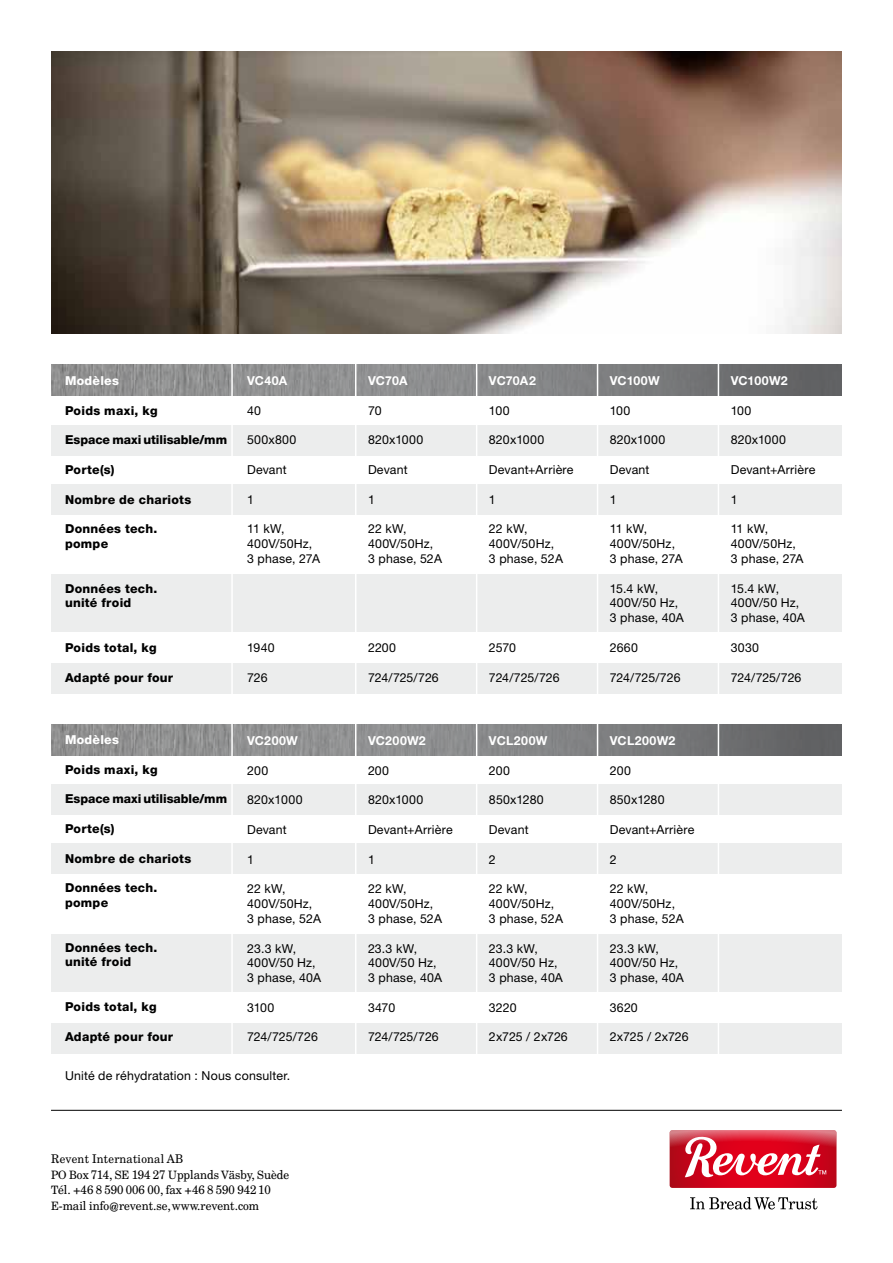
<style>
.page{position:relative;width:893px;height:1263px;background:#fff}
.page>*{position:absolute;margin:0;border:0;box-sizing:border-box;transform-origin:0 0}
.t1{font:12.3px/14.9px "Helvetica Neue LT Std";letter-spacing:.015em;color:#000}
.t2{font:800 12.3px/14.9px "Helvetica Neue LT Std";letter-spacing:.02em;color:#000}
.t3{font:12.3px/15.5px "New Century Schoolbook JVD";color:#000}
.t4{font:12.3px "Helvetica Neue LT Std";letter-spacing:-.005em;color:#000}
.t5{font:700 12.3px "Helvetica Neue LT Std";letter-spacing:.02em;color:#fff}
.t6{font:800 12.3px "Helvetica Neue LT Std";color:#000}
.t7{font:800 12.3px "Helvetica Neue LT Std";letter-spacing:.02em;color:#fff}
.t8{font:12px "New Century Schoolbook JVD";letter-spacing:.02em;color:#000}
.s1{font-size:11.55px}
</style>
<div class="page">
<hr style="left:51px;top:1110px;width:791px;height:1px;background:#000">
<svg style="left:670px;top:1130px;width:166px;height:58px;background:#dc3f51"></svg>
<svg style="left:690px;top:1197px;width:127px;height:12px"></svg>
<div style="left:51px;top:784px;width:791px;height:31px;background:#eceded"></div>
<div style="left:51px;top:843px;width:791px;height:31px;background:#eceded"></div>
<div style="left:51px;top:1023px;width:791px;height:30px;background:#eceded"></div>
<div style="left:51px;top:934px;width:791px;height:57px;background:#eceded"></div>
<svg style="left:51px;top:364px;width:791px;height:31px;background:#848486"></svg>
<svg style="left:51px;top:724px;width:791px;height:31px;background:#848486"></svg>
<div style="left:51px;top:425px;width:791px;height:31px;background:#eceded"></div>
<div style="left:51px;top:484px;width:791px;height:31px;background:#eceded"></div>
<div style="left:51px;top:663px;width:791px;height:31px;background:#eceded"></div>
<div style="left:51px;top:575px;width:791px;height:57px;background:#eceded"></div>
<hr style="left:231px;top:355px;width:2px;height:704px;background:#fff">
<hr style="left:355px;top:351px;width:1px;height:712px;background:#fff">
<hr style="left:476px;top:351px;width:1px;height:712px;background:#fff">
<hr style="left:597px;top:351px;width:1px;height:712px;background:#fff">
<hr style="left:718px;top:351px;width:1px;height:712px;background:#fff">
<img style="left:51px;top:51px;width:791px;height:282px">
<p class="t7" style="left:65px;top:373px;width:55px">Modèles</p>
<p class="t2" style="left:65px;top:403px;width:94px">Poids maxi, kg</p>
<p class="t6" style="left:65px;top:433px;width:164px">Espace maxi utilisable/mm</p>
<p class="t2" style="left:65px;top:462px;width:51px">Porte(s)</p>
<p class="t2" style="left:65px;top:492px;width:128px">Nombre de chariots</p>
<p class="t2" style="left:65px;top:521px;width:94px">Données tech. pompe</p>
<p class="t2" style="left:65px;top:581px;width:94px">Données tech. unité froid</p>
<p class="t2" style="left:65px;top:640px;width:93px">Poids total, kg</p>
<p class="t2" style="left:65px;top:670px;width:110px">Adapté pour four</p>
<p class="t5" style="left:247px;top:373px;width:42px">VC40A</p>
<p class="t1" style="left:247px;top:403px;width:15px">40</p>
<p class="t1" style="left:247px;top:432px;width:51px">500x800</p>
<p class="t1" style="left:247px;top:462px;width:41px">Devant</p>
<p class="t1" style="left:247px;top:492px;width:8px">1</p>
<p class="t1" style="left:247px;top:521px;width:74px">11 kW,<br>400V/50Hz,<br>3 phase, 27A</p>
<p class="t1" style="left:247px;top:640px;width:29px">1940</p>
<p class="t1" style="left:247px;top:669px;width:22px">726</p>
<p class="t7" style="left:65px;top:732px;width:55px">Modèles</p>
<p class="t2" style="left:65px;top:762px;width:94px">Poids maxi, kg</p>
<p class="t6" style="left:65px;top:792px;width:164px">Espace maxi utilisable/mm</p>
<p class="t2" style="left:65px;top:821px;width:51px">Porte(s)</p>
<p class="t2" style="left:65px;top:851px;width:128px">Nombre de chariots</p>
<p class="t2" style="left:65px;top:880px;width:94px">Données tech. pompe</p>
<p class="t2" style="left:65px;top:940px;width:94px">Données tech. unité froid</p>
<p class="t2" style="left:65px;top:999px;width:93px">Poids total, kg</p>
<p class="t2" style="left:65px;top:1029px;width:110px">Adapté pour four</p>
<p class="t5" style="left:247px;top:733px;width:52px">VC200W</p>
<p class="t1" style="left:247px;top:763px;width:23px">200</p>
<p class="t1" style="left:247px;top:792px;width:57px">820x1000</p>
<p class="t1" style="left:247px;top:822px;width:41px">Devant</p>
<p class="t1" style="left:247px;top:852px;width:8px">1</p>
<p class="t1" style="left:247px;top:881px;width:76px">22 kW,<br>400V/50Hz,<br>3 phase, 52A</p>
<p class="t1" style="left:247px;top:940px;width:76px">23.3 kW,<br>400V/50 Hz,<br>3 phase, 40A</p>
<p class="t1" style="left:247px;top:1000px;width:29px">3100</p>
<p class="t4" style="left:247px;top:1030px;width:72px">724/725/726</p>
<p class="t1" style="left:65px;top:1068px;width:227px">Unité de réhydratation : Nous consulter.</p>
<p class="t8" style="left:51px;top:1152px;width:134px">Revent International AB</p>
<p class="t3" style="left:51px;top:1166px;width:240px"><span class="s1">PO B</span>ox 714, <span class="s1">SE</span> 194 27 <span class="s1">U</span>pplands <span class="s1">V</span>äsby, <span class="s1">S</span>uède<br><span class="s1">T</span>él. +46 8 590 006 00, fax +46 8 590 942 10<br><span class="s1">E</span>-mail info@revent.se, www.revent.com</p>
<p class="t5" style="left:368px;top:373px;width:41px">VC70A</p>
<p class="t1" style="left:368px;top:403px;width:15px">70</p>
<p class="t1" style="left:368px;top:432px;width:57px">820x1000</p>
<p class="t1" style="left:368px;top:462px;width:41px">Devant</p>
<p class="t1" style="left:368px;top:492px;width:8px">1</p>
<p class="t1" style="left:368px;top:521px;width:76px">22 kW,<br>400V/50Hz,<br>3 phase, 52A</p>
<p class="t1" style="left:368px;top:640px;width:30px">2200</p>
<p class="t4" style="left:368px;top:670px;width:72px">724/725/726</p>
<p class="t5" style="left:368px;top:733px;width:59px">VC200W2</p>
<p class="t1" style="left:368px;top:763px;width:23px">200</p>
<p class="t1" style="left:368px;top:792px;width:57px">820x1000</p>
<p class="t1" style="left:368px;top:822px;width:86px">Devant+Arrière</p>
<p class="t1" style="left:368px;top:852px;width:8px">1</p>
<p class="t1" style="left:368px;top:881px;width:76px">22 kW,<br>400V/50Hz,<br>3 phase, 52A</p>
<p class="t1" style="left:368px;top:940px;width:76px">23.3 kW,<br>400V/50 Hz,<br>3 phase, 40A</p>
<p class="t1" style="left:368px;top:1000px;width:29px">3470</p>
<p class="t4" style="left:368px;top:1030px;width:72px">724/725/726</p>
<p class="t5" style="left:489px;top:373px;width:49px">VC70A2</p>
<p class="t1" style="left:489px;top:403px;width:22px">100</p>
<p class="t1" style="left:489px;top:432px;width:57px">820x1000</p>
<p class="t1" style="left:489px;top:462px;width:86px">Devant+Arrière</p>
<p class="t1" style="left:489px;top:492px;width:8px">1</p>
<p class="t1" style="left:489px;top:521px;width:76px">22 kW,<br>400V/50Hz,<br>3 phase, 52A</p>
<p class="t1" style="left:489px;top:640px;width:29px">2570</p>
<p class="t4" style="left:489px;top:670px;width:72px">724/725/726</p>
<p class="t5" style="left:489px;top:733px;width:60px">VCL200W</p>
<p class="t1" style="left:489px;top:763px;width:23px">200</p>
<p class="t1" style="left:489px;top:792px;width:56px">850x1280</p>
<p class="t1" style="left:489px;top:822px;width:41px">Devant</p>
<p class="t1" style="left:489px;top:852px;width:8px">2</p>
<p class="t1" style="left:489px;top:881px;width:76px">22 kW,<br>400V/50Hz,<br>3 phase, 52A</p>
<p class="t1" style="left:489px;top:940px;width:76px">23.3 kW,<br>400V/50 Hz,<br>3 phase, 40A</p>
<p class="t1" style="left:489px;top:1000px;width:29px">3220</p>
<p class="t4" style="left:489px;top:1030px;width:80px">2x725 / 2x726</p>
<p class="t5" style="left:610px;top:373px;width:51px">VC100W</p>
<p class="t1" style="left:610px;top:403px;width:22px">100</p>
<p class="t1" style="left:610px;top:432px;width:57px">820x1000</p>
<p class="t1" style="left:610px;top:462px;width:41px">Devant</p>
<p class="t1" style="left:610px;top:492px;width:8px">1</p>
<p class="t1" style="left:610px;top:521px;width:74px">11 kW,<br>400V/50Hz,<br>3 phase, 27A</p>
<p class="t1" style="left:610px;top:581px;width:76px">15.4 kW,<br>400V/50 Hz,<br>3 phase, 40A</p>
<p class="t1" style="left:610px;top:640px;width:30px">2660</p>
<p class="t4" style="left:610px;top:670px;width:72px">724/725/726</p>
<p class="t5" style="left:610px;top:733px;width:67px">VCL200W2</p>
<p class="t1" style="left:610px;top:763px;width:23px">200</p>
<p class="t1" style="left:610px;top:792px;width:56px">850x1280</p>
<p class="t1" style="left:610px;top:822px;width:86px">Devant+Arrière</p>
<p class="t1" style="left:610px;top:852px;width:8px">2</p>
<p class="t1" style="left:610px;top:881px;width:76px">22 kW,<br>400V/50Hz,<br>3 phase, 52A</p>
<p class="t1" style="left:610px;top:940px;width:76px">23.3 kW,<br>400V/50 Hz,<br>3 phase, 40A</p>
<p class="t1" style="left:610px;top:1000px;width:29px">3620</p>
<p class="t4" style="left:610px;top:1030px;width:80px">2x725 / 2x726</p>
<p class="t5" style="left:731px;top:373px;width:58px">VC100W2</p>
<p class="t1" style="left:731px;top:403px;width:22px">100</p>
<p class="t1" style="left:731px;top:432px;width:57px">820x1000</p>
<p class="t1" style="left:731px;top:462px;width:86px">Devant+Arrière</p>
<p class="t1" style="left:731px;top:492px;width:8px">1</p>
<p class="t1" style="left:731px;top:521px;width:74px">11 kW,<br>400V/50Hz,<br>3 phase, 27A</p>
<p class="t1" style="left:731px;top:581px;width:76px">15.4 kW,<br>400V/50 Hz,<br>3 phase, 40A</p>
<p class="t1" style="left:731px;top:640px;width:30px">3030</p>
<p class="t4" style="left:731px;top:670px;width:72px">724/725/726</p>
</div>
